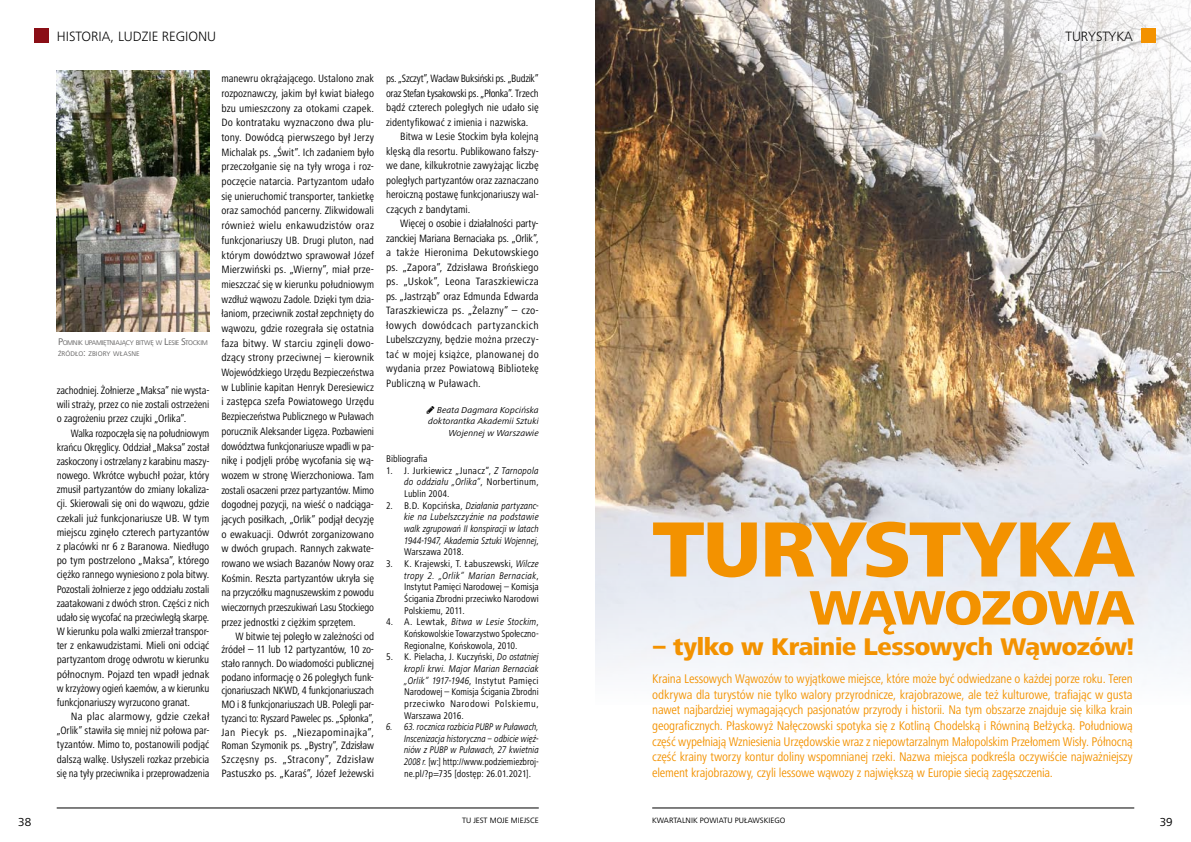
<style>
.page{position:relative;width:1191px;height:842px;background:#fff}
.page>*{position:absolute;margin:0;border:0;box-sizing:border-box;transform-origin:0 0}
.t1{font:800 81px "Frutiger Next";letter-spacing:-.015em;color:#f39200}
.t2{font:800 50px "Frutiger Next";letter-spacing:-.025em;color:#f39200}
.t3{font:800 25px "Frutiger Next";color:#f39200}
.t4{font:300 14px "Frutiger Next";color:#000}
.t5{font:condensed 13px/15.6px "Frutiger Next";letter-spacing:-.01em;color:#f39200;text-align:justify}
.t6{font:12px "Frutiger Next";color:#000}
.t7{font:condensed 11px/14.7px "Frutiger Next";letter-spacing:-.005em;color:#000;text-align:justify}
.t8{font:condensed 11px/14.2px "Frutiger Next";letter-spacing:-.005em;color:#000;text-align:justify;scale:1.04 1}
.t9{font:condensed 11px "Frutiger Next";letter-spacing:.02em;color:#000}
.t10{font:condensed 11px "Frutiger Next";letter-spacing:-.03em;color:#000}
.t11{font:condensed 11px "Frutiger Next";letter-spacing:-.025em;color:#000}
.t12{font:condensed 11px "Frutiger Next";letter-spacing:.015em;color:#000;scale:1.04 1}
.t13{font:condensed 11px "Frutiger Next";letter-spacing:.035em;color:#000;scale:1.04 1}
.t14{font:condensed 10px/11.7px "Frutiger Next";color:#000;text-align:justify}
.t15{font:italic 10px/11.7px "Frutiger Next";letter-spacing:.01em;color:#000;text-align:justify;scale:.8 1}
.t16{font:italic 10px/11.7px "Frutiger Next";letter-spacing:.01em;color:#000;text-align:justify;scale:.82 1}
.t17{font:italic 9px/11.7px "Frutiger Next";letter-spacing:.01em;color:#000;text-align:right}
.t18{font:8px "Frutiger Next";color:#000}
.t19{font:7px/11px "Frutiger Next";letter-spacing:-.04em;color:#646363}
.s1{font-size:10px}
.s2{font-style:italic;font-stretch:normal}
.s3{font-style:normal;font-stretch:condensed}
</style>
<div class="page">
<img style="left:57px;top:71px;width:152px;height:260px">
<img style="left:595px;top:363px;width:596px;height:305px">
<img style="left:595px;top:0;width:596px;height:363px">
<hr style="left:652px;top:808px;width:482px;height:1px;background:#000">
<svg style="left:1060px;top:25px;width:78px;height:22px"></svg>
<div style="left:1141px;top:28px;width:14px;height:15px;background:#f39200"></div>
<hr style="left:57px;top:808px;width:482px;height:1px;background:#000">
<div style="left:34px;top:28px;width:14px;height:15px;background:#8a0e16"></div>
<p class="t4" style="left:57px;top:28px;width:161px">HISTORIA, LUDZIE REGIONU</p>
<p class="t19" style="left:58px;top:337px;width:151px"><span class="s1">P</span>OMNIK UPAMIĘTNIAJĄCY BITWĘ W <span class="s1">L</span>ESIE <span class="s1">S</span>TOCKIM<br>ŹRÓDŁO<span class="s1">:</span> ZBIORY WŁASNE</p>
<p class="t7" style="left:57px;top:383px;width:154px;line-height:14.2px">zachodniej. Żołnierze „Maksa” nie wysta&shy;wili straży, przez co nie zostali ostrzeżeni o zagrożeniu przez czujki „Orlika”.</p>
<p class="t7" style="left:57px;top:426px;width:154px;line-height:14.2px;text-indent:14px">Walka rozpoczęła się na południowym krańcu Okręglicy. Oddział „Maksa” został zaskoczony i ostrzelany z karabinu maszy&shy;nowego. Wkrótce wybuchł pożar, który zmusił partyzantów do zmiany lokaliza&shy;cji. Skierowali się oni do wąwozu, gdzie czekali już funkcjonariusze UB. W tym miejscu zginęło czterech partyzantów z placówki nr 6 z Baranowa. N iedługo po tym postrzelono „Maksa”, którego ciężko rannego wyniesiono z pola bitwy.<br>Pozostali żołnierze z jego oddziału zostali zaatakowani z dwóch stron. Części z nich udało się wycofać na przeciwległą skarpę.<br>W kierunku pola walki zmierzał transpor&shy;ter z enkawudzistami. M ieli oni odciąć partyzantom drogę odwrotu w kierunku północnym. Pojazd ten wpadł jednak w krzyżowy ogień kaemów, a w kierunku funkcjonariuszy wyrzucono granat.</p>
<p class="t8" style="left:57px;top:709px;width:148px;text-indent:14px">Na plac alarmowy, gdzie czekał „Orlik” stawiła się mniej niż połowa par&shy;tyzantów. M imo to, postanowili podjąć dalszą walkę. Usłyszeli rozkaz przebicia się na tyły przeciwnika i przeprowadzenia</p>
<p class="t7" style="left:221px;top:71px;width:154px">manewru okrążającego. Ustalono znak rozpoznawczy, jakim był kwiat białego bzu umieszczony za otokami czapek.<br>Do kontrataku wyznaczono dwa plu&shy;tony. Dowódcą pierwszego był Jerzy M ichalak ps. „Świt”. Ich zadaniem było przeczołganie się na tyły wroga i roz&shy;poczęcie natarcia. Partyzantom udało się unieruchomić transporter, tankietkę oraz samochód pancerny. Zlikwidowali również wielu enkawudzistów oraz funkcjonariuszy UB. Drugi pluton, nad którym dowództwo sprawował Józef M ierzwiński ps. „Wierny”, miał prze&shy;mieszczać się w kierunku południowym wzdłuż wąwozu Zadole. Dzięki tym dzia&shy;łaniom, przeciwnik został zepchnięty do wąwozu, gdzie rozegrała się ostatnia faza bitwy. W starciu zginęli dowo&shy;dzący strony przeciwnej – kierownik Wojewódzkiego Urzędu Bezpieczeństwa w Lublinie kapitan Henryk Deresiewicz i zastępca szefa Powiatowego Urzędu Bezpieczeństwa Publicznego w Puławach porucznik Aleksander Ligęza. Pozbawieni dowództwa funkcjonariusze wpadli w pa&shy;nikę i podjęli próbę wycofania się wą&shy;wozem w stronę Wierzchoniowa. Tam zostali osaczeni przez partyzantów. M imo dogodnej pozycji, na wieść o nadciąga&shy;jących posiłkach, „Orlik” podjął decyzję o ewakuacji. Odwrót zorganizowano w dwóch grupach. Rannych zakwate&shy;rowano we wsiach Bazanów N owy oraz Kośmin. Reszta partyzantów ukryła się na przyczółku magnuszewskim z powodu wieczornych przeszukiwań Lasu Stockiego przez jednostki z ciężkim sprzętem.</p>
<p class="t7" style="left:221px;top:629px;width:154px;line-height:13.7px;text-indent:14px">W bitwie tej poległo w zależności od źródeł – 11 lub 12 partyzantów, 10 zo&shy;stało rannych. Do wiadomości publicznej podano informację o 26 poległych funk&shy;cjonariuszach NKWD</p>
<p class="t7" style="left:221px;top:684px;width:154px;line-height:13.7px;text-indent:76px">, 4 funkcjonariuszach MO i 8 funkcjonariuszach UB. Polegli par&shy;tyzanci to: Ryszard Pawelec ps. „Spłonka”, Jan Piecyk ps. „N iezapominajka”, Roman Szymonik ps. „Bystry”, Zdzisław Szczęsny ps. „Stracony”, Zdzisław Pastuszko ps. „Karaś”, Józef Jeżewski</p>
<p class="t10" style="left:386px;top:72px;width:154px">ps. „Szczyt”, Wacław Buksiński ps. „Budzik”</p>
<p class="t10" style="left:386px;top:87px;width:154px">oraz Stefan Łysakowski ps. „Płonka”. Trzech</p>
<p class="t7" style="left:386px;top:100px;width:154px">bądź czterech poległych nie udało się</p>
<p class="t7" style="left:386px;top:115px;width:144px">zidentyfikować z imienia i nazwiska.</p>
<p class="t7" style="left:400px;top:129px;width:140px">Bitwa w Lesie Stockim była kolejną</p>
<p class="t7" style="left:386px;top:144px;width:154px">klęską dla resortu. Publikowano fałszy-</p>
<p class="t7" style="left:386px;top:158px;width:154px">we dane, kilkukrotnie zawyżając liczbę</p>
<p class="t7" style="left:386px;top:173px;width:154px">poległych partyzantów oraz zaznaczano</p>
<p class="t7" style="left:386px;top:187px;width:154px">heroiczną postawę funkcjonariuszy wal-</p>
<p class="t7" style="left:386px;top:202px;width:86px">czących z bandytami.</p>
<p class="t7" style="left:400px;top:216px;width:140px">Więcej o osobie i działalności party-</p>
<p class="t11" style="left:386px;top:232px;width:154px">zanckiej Mariana Bernaciaka ps. „Orlik”,</p>
<p class="t8" style="left:386px;top:245px;width:148px">a także Hieronima Dekutowskiego</p>
<p class="t8" style="left:386px;top:260px;width:148px">ps. „Zapora”, Zdzisława Brońskiego</p>
<p class="t12" style="left:386px;top:275px;width:148px">ps. „Uskok”, Leona Taraszkiewicza</p>
<p class="t7" style="left:386px;top:289px;width:154px">ps. „Jastrząb” oraz Edmunda Edwarda</p>
<p class="t8" style="left:386px;top:303px;width:148px">Taraszkiewicza ps. „Żelazny” – czo-</p>
<p class="t13" style="left:386px;top:319px;width:148px">łowych dowódcach partyzanckich</p>
<p class="t9" style="left:386px;top:333px;width:154px">Lubelszczyzny, będzie można przeczy-</p>
<p class="t9" style="left:386px;top:348px;width:154px">tać w mojej książce, planowanej do</p>
<p class="t9" style="left:386px;top:362px;width:154px">wydania przez Powiatową Bibliotekę</p>
<p class="t9" style="left:386px;top:377px;width:96px">Publiczną w Puławach.</p>
<p class="t17" style="left:428px;top:404px;width:112px">Beata Dagmara Kopcińska doktorantka Akademii Sztuki<br>Wojennej w Warszawie</p>
<p class="t14" style="left:386px;top:453px;width:43px">Bibliografia</p>
<p class="t14" style="left:404px;top:465px;width:136px;text-indent:-18px">1. J. Jurkiewicz „Junacz”, <span class="s2">Z Tarnopola do oddziału „Orlika”</span>, N orbertinum, Lublin 2004.</p>
<p class="t16" style="left:404px;top:499px;width:166px;text-indent:-18px"><span class="s3">2. B.D. Kopcińska,</span> Działania partyzanc&shy;kie na Lubelszczyźnie na podstawie walk zgrupowań II konspiracji w latach 1944-1947, Akademia Sztuki Wojennej<span class="s3">, Warszawa 2018.</span></p>
<p class="t14" style="left:404px;top:558px;width:136px;text-indent:-18px">3. K. Krajewski, T. Łabuszewski, <span class="s2">Wilcze tropy 2. „Orlik” Marian Bernaciak</span>, I nstytut Pamięci Narodowej – Komisja Ścigania Zbrodni przeciwko Narodowi Polskiemu, 2011.</p>
<p class="t14" style="left:404px;top:616px;width:136px;text-indent:-18px">4. A. Lewtak, <span class="s2">Bitwa w Lesie Stockim</span>, Końskowolskie Towarzystwo Społeczno-Regionalne, Końskowola, 2010.</p>
<p class="t14" style="left:404px;top:651px;width:136px;text-indent:-18px">5. K. Pielacha, J. Kuczyński, <span class="s2">Do ostatniej kropli krwi. Major Marian Bernaciak „Orlik” 1917-1946</span>, I nstytut Pamięci Narodowej – Komisja Ścigania Zbrodni przeciwko Narodowi Polskiemu, Warszawa 2016.</p>
<p class="t15" style="left:404px;top:721px;width:170px;text-indent:-18px">6. 63. rocznica rozbicia PUBP w Puławach, Inscenizacja historyczna – odbicie więź&shy;niów z PUBP w Puławach, 27 kwietnia 2008 r. <span class="s3">[w:] http://www.podziemiezbroj&shy;ne.pl/?p=735 [dostęp: 26.01.2021].</span></p>
<p class="t6" style="left:18px;top:815px;width:15px">38</p>
<p class="t18" style="left:462px;top:816px;width:78px">TU JEST MOJE MIEJSCE</p>
<p class="t4" style="left:1065px;top:28px;width:69px">TURYSTYKA</p>
<h1 class="t1" style="left:652px;top:503px;width:483px">Turystyka</h1>
<h2 class="t2" style="left:809px;top:579px;width:326px">wąwozowa</h2>
<h3 class="t3" style="left:653px;top:632px;width:482px">– tylko w Krainie Lessowych Wąwozów!</h3>
<p class="t5" style="left:652px;top:671px;width:482px">Kraina Lessowych Wąwozów to wyjątkowe miejsce, które może być odwiedzane o każdej porze roku. Teren odkrywa dla turystów nie tylko walory przyrodnicze, krajobrazowe, ale też kulturowe, trafiając w gusta nawet najbardziej wymagających pasjonatów przyrody i historii. Na tym obszarze znajduje się kilka krain geograficznych. Płaskowyż Nałęczowski spotyka się z Kotliną Chodelską i Równiną Bełżycką. Południową część wypełniają Wzniesienia Urzędowskie wraz z niepowtarzalnym Małopolskim Przełomem Wisły. Północną część krainy tworzy kontur doliny wspomnianej rzeki. Nazwa miejsca podkreśla oczywiście najważniejszy element krajobrazowy, czyli lessowe wąwozy z największą w Europie siecią zagęszczenia.</p>
<p class="t18" style="left:652px;top:816px;width:135px">KWARTALNIK POWIATU PUŁAWSKIEGO</p>
<p class="t6" style="left:1159px;top:815px;width:15px">39</p>
</div>
